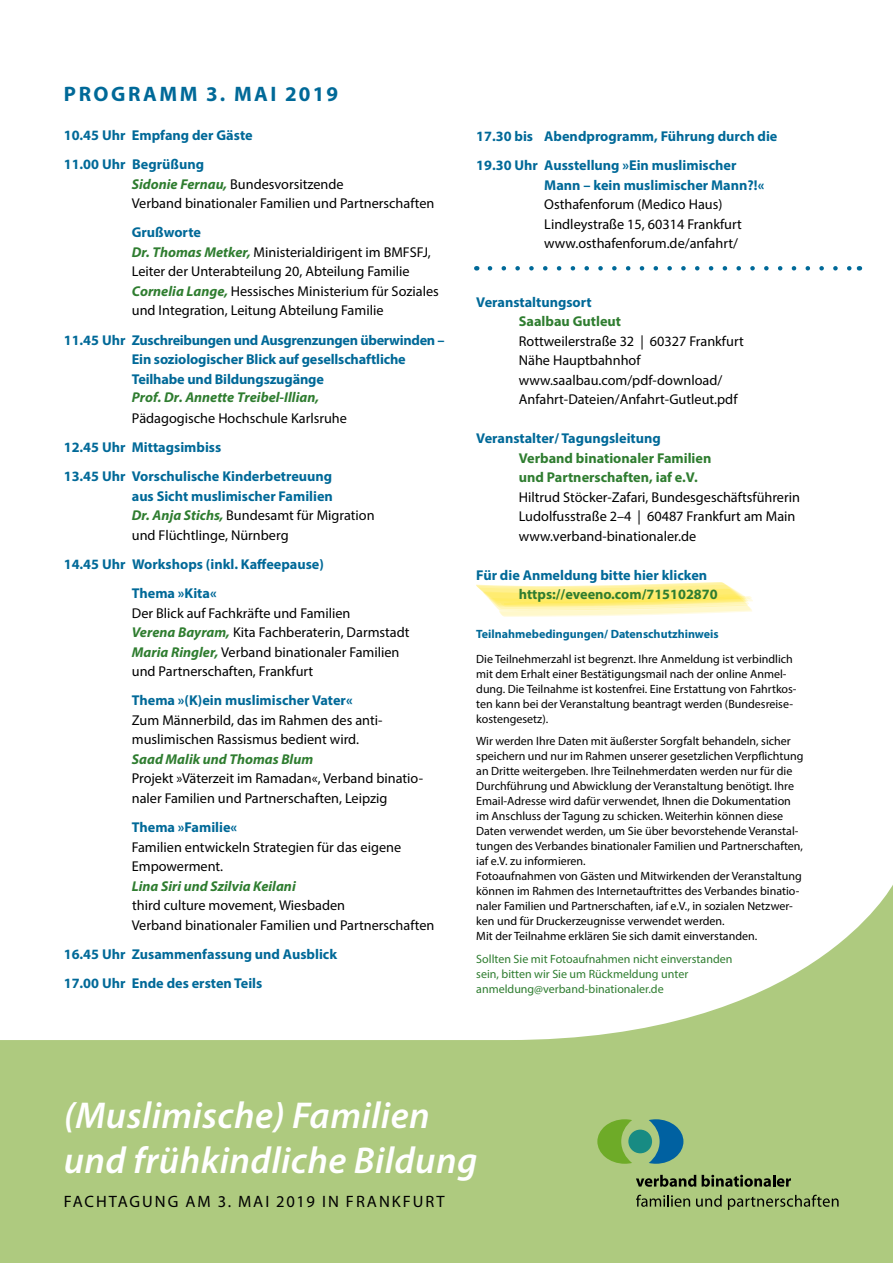
<style>
.page{position:relative;width:893px;height:1263px;background:#fff}
.page>*{position:absolute;margin:0;border:0;box-sizing:border-box;transform-origin:0 0}
.t1{font:italic 600 37.5px "Myriad Pro";letter-spacing:.01em;color:#fff}
.t2{font:700 21px "Myriad Pro";letter-spacing:.12em;color:#006998}
.t3{font:16.5px "Myriad Pro";letter-spacing:.12em;color:#000}
.t4{font:14.25px/19.5px "Myriad Pro";color:#000}
.t5{font:700 14.25px/19.5px "Myriad Pro";color:#006998}
.t6{font:700 14.25px/19.5px "Myriad Pro";color:#2f7d30}
.t7{font:700 14.25px "Myriad Pro";letter-spacing:-.02em;color:#006998}
.t8{font:12px/15px "Myriad Pro";color:#000}
.t9{font:12px "Myriad Pro";color:#2f7d30}
.t10{font:700 12px "Myriad Pro";color:#006998}
.s1{font-weight:700;font-style:italic;color:#2f7d30}
.s2{font-style:italic;color:#2f7d30}
.s3{font-weight:400;color:#000}
.s4{font-weight:700;color:#006998}
.s5{font-weight:700;color:#2f7d30}
</style>
<div class="page">
<svg style="left:476px;top:582px;width:277px;height:35px"></svg>
<svg style="left:0;top:885px;width:893px;height:378px;fill:#aeca7f"></svg>
<div style="left:628px;top:1129px;width:24px;height:24px;background:#188b83;border-radius:50%"></div>
<svg style="left:649px;top:1119px;width:34px;height:45px;background:#3e8794"></svg>
<svg style="left:597px;top:1119px;width:35px;height:45px;background:#83b54a"></svg>
<svg style="left:636px;top:1175px;width:60px;height:12px"></svg>
<svg style="left:702px;top:1175px;width:89px;height:12px"></svg>
<svg style="left:636px;top:1195px;width:54px;height:12px"></svg>
<svg style="left:696px;top:1195px;width:26px;height:12px"></svg>
<svg style="left:728px;top:1195px;width:111px;height:15px;background:#889e63"></svg>
<div style="left:804px;top:607px;width:42px;height:320px;background:#fff"></div>
<svg style="left:490px;top:266px;width:362px;height:5px"></svg>
<p class="t2" style="left:64px;top:80px;width:276px">PROGRAMM 3. MAI 2019</p>
<p class="t5" style="left:64px;top:125px;width:190px">10.45 Uhr Empfang der Gäste</p>
<p class="t5" style="left:64px;top:154px;width:142px">11.00 Uhr Begrüßung</p>
<p class="t4" style="left:132px;top:174px;width:304px"><span class="s1">Sidonie Fernau,</span> Bundesvorsitzende<br>Verband binationaler Familien und Partnerschaften</p>
<p class="t5" style="left:132px;top:222px;width:71px">Grußworte</p>
<p class="t4" style="left:132px;top:242px;width:300px"><span class="s1">Dr. Thomas Metker,</span> Ministerialdirigent im BMFSFJ,<br>Leiter der Unterabteilung 20, Abteilung Familie</p>
<p class="t4" style="left:132px;top:281px;width:309px"><span class="s1">Cornelia Lange,</span> Hessisches Ministerium für Soziales und Integration, Leitung Abteilung Familie</p>
<p class="t7" style="left:64px;top:330px;width:382px">11.45 Uhr Zuschreibungen und Ausgrenzungen überwinden –</p>
<p class="t5" style="left:132px;top:349px;width:275px">Ein soziologischer Blick auf gesellschaftliche Teilhabe und Bildungszugänge<br><span class="s2">Prof. Dr. Annette Treibel-Illian, </span><span class="s3">Pädagogische Hochschule Karlsruhe</span></p>
<p class="t5" style="left:64px;top:437px;width:159px">12.45 Uhr Mittagsimbiss</p>
<p class="t5" style="left:64px;top:466px;width:271px;text-align:right">13.45 Uhr Vorschulische Kinderbetreuung aus Sicht muslimischer Familien</p>
<p class="t4" style="left:132px;top:505px;width:244px"><span class="s1">Dr. Anja Stichs,</span> Bundesamt für Migration und Flüchtlinge, Nürnberg</p>
<p class="t5" style="left:64px;top:554px;width:262px">14.45 Uhr Workshops (inkl. Kaffeepause)</p>
<p class="t4" style="left:132px;top:583px;width:220px"><span class="s4">Thema »Kita«<br></span>Der Blick auf Fachkräfte und Familien</p>
<p class="t4" style="left:132px;top:622px;width:279px"><span class="s1">Verena Bayram,</span> Kita Fachberaterin, Darmstadt</p>
<p class="t4" style="left:132px;top:642px;width:269px"><span class="s1">Maria Ringler,</span> Verband binationaler Familien und Partnerschaften, Frankfurt</p>
<p class="t4" style="left:132px;top:691px;width:251px"><span class="s4">Thema »(K)ein muslimischer Vater«<br></span>Zum Männerbild, das im Rahmen des anti&shy;muslimischen Rassismus bedient wird.</p>
<p class="t4" style="left:132px;top:749px;width:293px"><span class="s1">Saad Malik und Thomas Blum<br></span>Projekt »Väterzeit im Ramadan«, Verband binatio&shy;naler Familien und Partnerschaften, Leipzig</p>
<p class="t5" style="left:132px;top:817px;width:107px">Thema »Familie«</p>
<p class="t4" style="left:132px;top:837px;width:271px">Familien entwickeln Strategien für das eigene<br>Empowerment.</p>
<p class="t4" style="left:132px;top:876px;width:215px"><span class="s1">Lina Siri und Szilvia Keilani<br></span>third culture movement, Wiesbaden</p>
<p class="t4" style="left:132px;top:915px;width:304px">Verband binationaler Familien und Partnerschaften</p>
<p class="t5" style="left:64px;top:944px;width:275px">16.45 Uhr Zusammenfassung und Ausblick</p>
<p class="t5" style="left:64px;top:973px;width:200px">17.00 Uhr Ende des ersten Teils</p>
<p class="t5" style="left:476px;top:126px;width:303px">17.30 bis Abendprogramm, Führung durch die</p>
<p class="t5" style="left:476px;top:155px;width:262px">19.30 Uhr Ausstellung »Ein muslimischer</p>
<p class="t4" style="left:544px;top:175px;width:222px"><span class="s4">Mann – kein muslimischer Mann?!«<br></span>Osthafenforum (Medico Haus)<br>Lindleystraße 15, 60314 Frankfurt</p>
<p class="t4" style="left:544px;top:233px;width:195px">www.osthafenforum.de/anfahrt/</p>
<p class="t5" style="left:476px;top:291px;width:117px">Veranstaltungsort</p>
<p class="t4" style="left:519px;top:311px;width:226px"><span class="s5">Saalbau Gutleut<br></span>Rottweilerstraße 32 | 60327 Frankfurt</p>
<p class="t4" style="left:519px;top:350px;width:220px">Nähe Hauptbahnhof www.saalbau.com/pdf-download/<br>Anfahrt-Dateien/Anfahrt-Gutleut.pdf</p>
<p class="t5" style="left:476px;top:428px;width:186px">Veranstalter/ Tagungsleitung</p>
<p class="t6" style="left:519px;top:447px;width:194px">Verband binationaler Familien und Partnerschaften, iaf e.V.</p>
<p class="t4" style="left:519px;top:487px;width:283px">Hiltrud Stöcker-Zafari, Bundesgeschäftsführerin</p>
<p class="t4" style="left:519px;top:506px;width:278px">Ludolfusstraße 2–4 | 60487 Frankfurt am Main</p>
<p class="t4" style="left:519px;top:526px;width:179px">www.verband-binationaler.de</p>
<p class="t5" style="left:476px;top:564px;width:233px">Für die Anmeldung bitte hier klicken</p>
<p class="t6" style="left:519px;top:584px;width:200px">https://eveeno.com/715102870</p>
<p class="t10" style="left:476px;top:626px;width:244px">Teilnahmebedingungen/ Datenschutzhinweis</p>
<p class="t8" style="left:476px;top:651px;width:322px">Die Teilnehmerzahl ist begrenzt. Ihre Anmeldung ist verbindlich mit dem Erhalt einer Bestätigungsmail nach der online Anmel&shy;dung. Die Teilnahme ist kostenfrei. Eine Erstattung von Fahrtkos&shy;ten kann bei der Veranstaltung beantragt werden (Bundesreise&shy;kostengesetz).</p>
<p class="t8" style="left:476px;top:734px;width:329px">Wir werden Ihre Daten mit äußerster Sorgfalt behandeln, sicher speichern und nur im Rahmen unserer gesetzlichen Verpflichtung an Dritte weitergeben. Ihre Teilnehmerdaten werden nur für die Durchführung und Abwicklung der Veranstaltung benötigt. Ihre Email-Adresse wird dafür verwendet, Ihnen die Dokumentation im Anschluss der Tagung zu schicken. Weiterhin können diese Daten verwendet werden, um Sie über bevorstehende Veranstal&shy;tungen des Verbandes binationaler Familien und Partnerschaften, iaf e.V. zu informieren.</p>
<p class="t8" style="left:476px;top:869px;width:327px">Fotoaufnahmen von Gästen und Mitwirkenden der Veranstaltung können im Rahmen des Internetauftrittes des Verbandes binatio&shy;naler Familien und Partnerschaften, iaf e.V., in sozialen Netzwer&shy;ken und für Druckerzeugnisse verwendet werden.<br>Mit der Teilnahme erklären Sie sich damit einverstanden.</p>
<p class="t9" style="left:476px;top:951px;width:258px">Sollten Sie mit Fotoaufnahmen nicht einverstanden</p>
<p class="t9" style="left:476px;top:966px;width:214px">sein, bitten wir Sie um Rückmeldung unter</p>
<p class="t9" style="left:476px;top:981px;width:189px">anmeldung@verband-binationaler.de</p>
<p class="t1" style="left:64px;top:1091px;width:367px">(Muslimische) Familien</p>
<p class="t1" style="left:64px;top:1136px;width:415px">und frühkindliche Bildung</p>
<p class="t3" style="left:64px;top:1191px;width:382px">FACHTAGUNG AM 3. MAI 2019 IN FRANKFURT</p>
</div>
